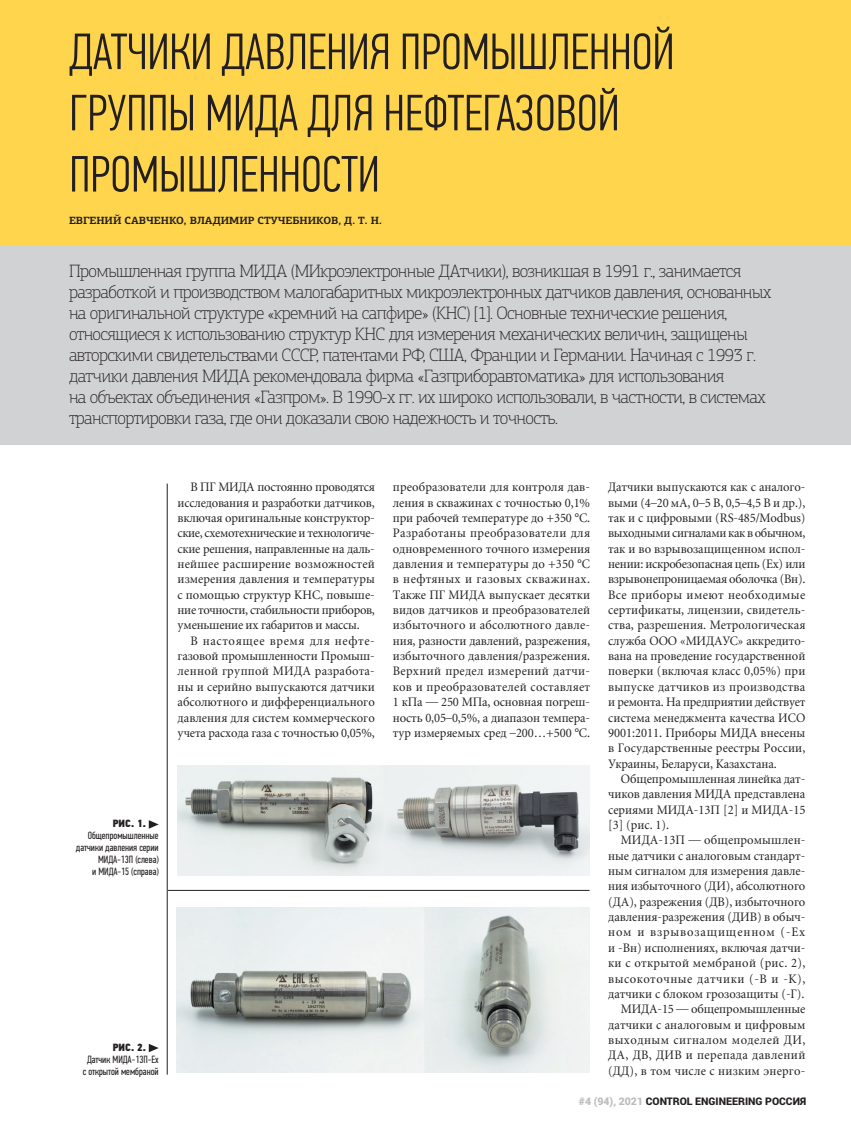
<style>
.page{position:relative;width:851px;height:1136px;background:#fff}
.page>*{position:absolute;margin:0;border:0;box-sizing:border-box;transform-origin:0 0}
.t1{font:300 51px/61.2px "PF Din Text Comp Pro";color:#231f20}
.t2{font:100 18px/21px "PF Agora Slab Pro";letter-spacing:-.035em;color:#231f20}
.t3{font:900 16.5px "PF Agora Slab Pro";letter-spacing:-.02em;color:#231f20}
.t4{font:12.75px/15.3px "Miniature";color:#231f20;text-align:justify;scale:.96 1}
.t5{font:10.5px/12px "PF Din Text Comp Pro";color:#231f20;text-align:right}
.t6{font:700 10.5px "PF Agora Slab Pro";color:#231f20}
.t7{font:900 10.5px "Roboto";color:#231f20}
.t8{font:10.5px "PF Din Text Cond Pro X Black";color:#231f20}
.s1{font-family:"PF Din Text Pro";font-weight:100}
.s2{color:#bcbdc0}
</style>
<div class="page">
<div style="left:0;top:0;width:850px;height:368px;background:#fed54d"></div>
<div style="left:0;top:245px;width:850px;height:200px;background:#d1d2d4"></div>
<svg style="left:149px;top:820px;width:10px;height:8px"></svg>
<svg style="left:149px;top:1044px;width:10px;height:8px"></svg>
<img style="left:178px;top:765px;width:411px;height:109px">
<img style="left:177px;top:907px;width:412px;height:165px">
<hr style="left:167px;top:483px;width:1px;height:591px;background:#231f20">
<hr style="left:168px;top:890px;width:421px;height:1px;background:#231f20">
<h1 class="t1" style="left:69px;top:25px;width:606px">ДАТЧИКИ ДАВЛЕНИЯ ПРОМЫШЛЕННОЙ<br>ГРУППЫ МИДА ДЛЯ НЕФТЕГАЗОВОЙ<br>ПРОМЫШЛЕННОСТИ</h1>
<p class="t3" style="left:112px;top:31px;width:195px">НАЗВАНИЕ РУБРИКИ</p>
<p class="t3" style="left:69px;top:31px;width:32px">32 <span class="s1">I</span></p>
<p class="t6" style="left:69px;top:214px;width:314px">ЕВГЕНИЙ САВЧЕНКО, ВЛАДИМИР СТУЧЕБНИКОВ, Д. Т. Н.</p>
<p class="t2" style="left:69px;top:260px;width:703px">Промышленная группа МИДА (МИкроэлектронные ДАтчики), возникшая в 1991 г., занимается разработкой и производством малогабаритных микроэлектронных датчиков давления, основанных на оригинальной структуре «кремний на сапфире» (КНС) [1]. Основные технические решения, относящиеся к использованию структур КНС для измерения механических величин, защищены авторскими свидетельствами СССР, патентами РФ, США, Франции и Германии. Начиная с 1993 г. датчики давления МИДА рекомендовала фирма «Газприборавтоматика» для использования<br>на объектах объединения «Газпром». В 1990-х гг. их широко использовали, в частности, в системах транспортировки газа, где они доказали свою надежность и точность.</p>
<p class="t8" style="left:113px;top:817px;width:35px">РИС. 1.</p>
<p class="t5" style="left:76px;top:829px;width:84px">Общепромышленные датчики давления серии<br>МИДА-13П (слева)<br>и МИДА-15 (справа)</p>
<p class="t8" style="left:113px;top:1040px;width:35px">РИС. 2.</p>
<p class="t5" style="left:83px;top:1052px;width:77px;text-align:center">Датчик МИДА-13П-Ex с открытой мембраной</p>
<p class="t4" style="left:177px;top:479px;width:207px;text-indent:13px">В ПГ МИДА постоянно проводятся исследования и разработки датчиков, включая оригинальные конструктор&shy;ские, схемотехнические и технологиче&shy;ские решения, направленные на даль&shy;нейшее расширение возможностей измерения давления и температуры с помощью структур КНС, повыше&shy;ние точности, стабильности приборов, уменьшение их габаритов и массы.</p>
<p class="t4" style="left:177px;top:632px;width:207px;text-indent:13px">В настоящее время для нефте&shy;газовой промышленности Промыш&shy;ленной группой МИДА разработа&shy;ны и серийно выпускаются датчики абсолютного и дифференциального давления для систем коммерческого учета расхода газа с точностью 0,05%,</p>
<p class="t4" style="left:393px;top:479px;width:207px">преобразователи для контроля дав&shy;ления в скважинах с точностью 0,1% при рабочей температуре до +350 °С.<br>Разработаны преобразователи для одновременного точного измерения давления и температуры до +350 °С в нефтяных и газовых скважинах.<br>Также ПГ МИДА выпускает десятки видов датчиков и преобразователей избыточного и абсолютного давле&shy;ния, разности давлений, разрежения, избыточного давления/разрежения.<br>Верхний предел измерений датчи&shy;ков и преобразователей составляет 1 кПа — 250 МПа, основная погреш&shy;ность 0,05–0,5%, а диапазон темпера&shy;тур измеряемых сред –200…+500 °С.</p>
<p class="t4" style="left:608px;top:479px;width:207px">Датчики выпускаются как с аналого&shy;выми (4–20 мА, 0–5 В, 0,5–4,5 В и др.), так и с цифровыми (RS-485/Modbus) выходными сигналами как в обычном, так и во взрывозащищенном испол&shy;нении: искробезопасная цепь (Ех) или взрывонепроницаемая оболочка (Вн).<br>Все приборы имеют необходимые сертификаты, лицензии, свидетель&shy;ства, разрешения. Метрологическая служба ООО «МИДАУС» аккредито&shy;вана на проведение государственной поверки (включая класс 0,05%) при выпуске датчиков из производства и ремонта. На предприятии действует система менеджмента качества ИСО 9001:2011. Приборы МИДА внесены в Государственные реестры России, Украины, Беларуси, Казахстана.</p>
<p class="t4" style="left:608px;top:770px;width:207px;text-indent:13px">Общепромышленная линейка дат&shy;чиков давления МИДА представлена сериями МИДА-13П [2] и МИДА-15 [3] (рис. 1).</p>
<p class="t4" style="left:608px;top:832px;width:207px;text-align:right">МИДА-13П — общепромышлен&shy;ные датчики с аналоговым стандарт&shy;ным сигналом для измерения давле&shy;ния избыточного (ДИ), абсолютного (ДА), разрежения (ДВ), избыточного давления-разрежения (ДИВ) в обыч&shy;ном и взрывозащищенном (-Ех и -Вн) исполнениях, включая датчи&shy;ки с открытой мембраной (рис. 2), высоко точные датчики (-В и -К), датчики с блоком грозозащиты (-Г).<br>МИДА-15 — общепромышленные датчики с аналоговым и цифровым выходным сигналом моделей ДИ,<br>ДА, ДВ, ДИВ и перепада давлений (ДД), в том числе с низким энерго-</p>
<p class="t7" style="left:579px;top:1093px;width:229px"><span class="s2">#4 (94), 2021</span> CONTROL ENGINEERING РОССИЯ</p>
</div>
